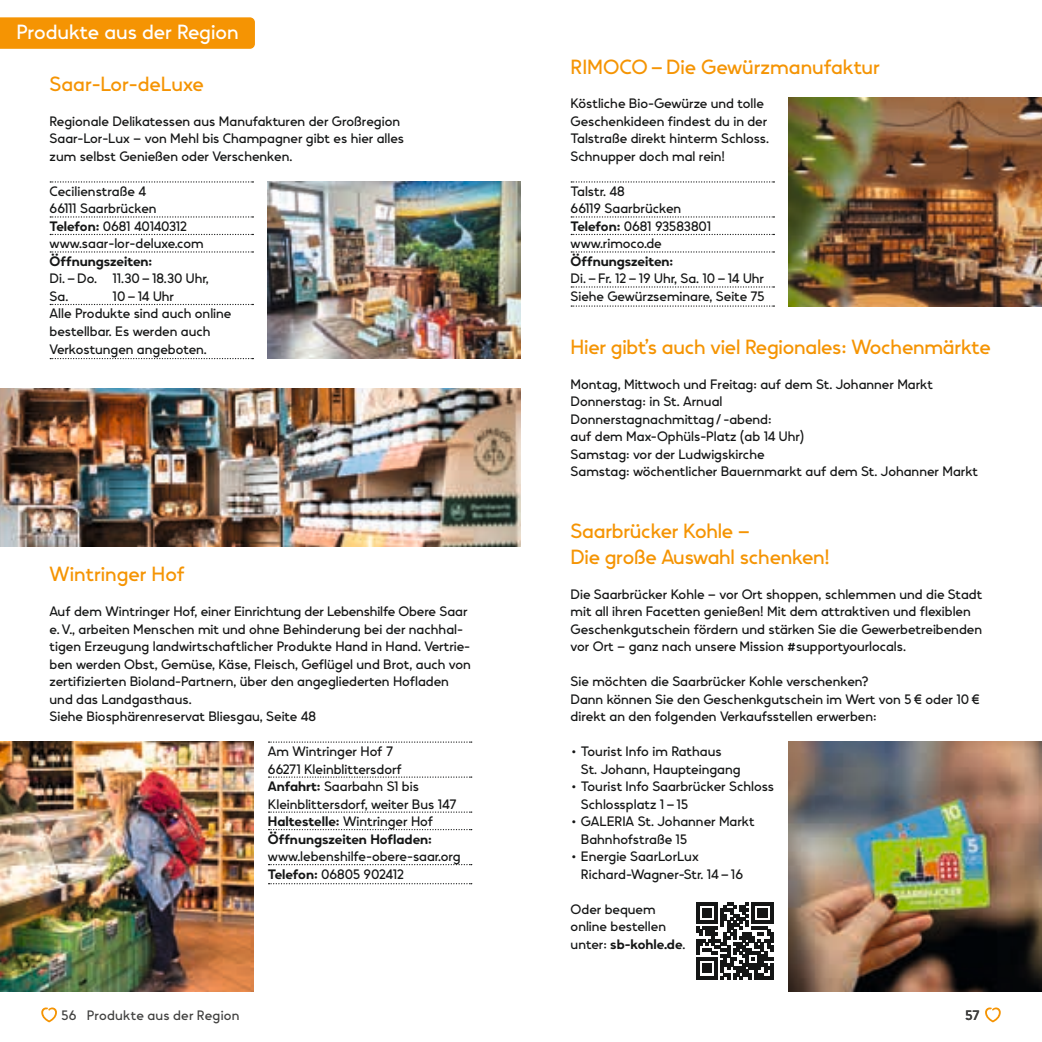
<style>
.page{position:relative;width:1042px;height:1042px;background:#fff}
.page>*{position:absolute;margin:0;border:0;box-sizing:border-box;transform-origin:0 0}
.t1{font:21px/25.2px "Vary";letter-spacing:-.01em;color:#f59403}
.t2{font:21px "Vary";color:#fff}
.t3{font:14px/17.5px "Vary";color:#151616}
.t4{font:700 14px "Vary";color:#151616}
.t5{font:14px "Vary";letter-spacing:.02em;color:#414140}
.t6{font:500 14px "Vary";color:#414140}
.s1{font-weight:700}
</style>
<div class="page">
<div style="left:0;top:17px;width:255px;height:32px;background:#f59403"></div>
<svg style="left:50px;top:181px;width:203px;height:2px"></svg>
<svg style="left:50px;top:216px;width:203px;height:2px"></svg>
<svg style="left:50px;top:234px;width:203px;height:1px"></svg>
<svg style="left:50px;top:251px;width:203px;height:2px"></svg>
<svg style="left:50px;top:304px;width:203px;height:1px"></svg>
<svg style="left:50px;top:358px;width:203px;height:1px"></svg>
<svg style="left:571px;top:181px;width:203px;height:2px"></svg>
<svg style="left:571px;top:216px;width:203px;height:2px"></svg>
<svg style="left:571px;top:234px;width:203px;height:1px"></svg>
<svg style="left:571px;top:251px;width:203px;height:2px"></svg>
<svg style="left:571px;top:286px;width:203px;height:2px"></svg>
<svg style="left:571px;top:305px;width:203px;height:2px"></svg>
<img style="left:789px;top:98px;width:253px;height:208px">
<img style="left:0;top:388px;width:521px;height:158px">
<img style="left:268px;top:181px;width:253px;height:177px">
<svg style="left:268px;top:741px;width:204px;height:2px"></svg>
<svg style="left:268px;top:776px;width:204px;height:2px"></svg>
<svg style="left:268px;top:811px;width:204px;height:2px"></svg>
<svg style="left:268px;top:829px;width:204px;height:1px"></svg>
<svg style="left:268px;top:864px;width:204px;height:1px"></svg>
<svg style="left:268px;top:883px;width:204px;height:1px"></svg>
<img style="left:0;top:742px;width:253px;height:249px">
<img style="left:789px;top:742px;width:253px;height:249px">
<svg style="left:696px;top:902px;width:77px;height:77px"></svg>
<svg style="left:985px;top:1007px;width:16px;height:15px"></svg>
<svg style="left:41px;top:1007px;width:16px;height:15px"></svg>
<h1 class="t2" style="left:16px;top:15px;width:224px">Produkte aus der Region</h1>
<h1 class="t1" style="left:50px;top:69px;width:156px">Saar-Lor-deLuxe</h1>
<p class="t3" style="left:50px;top:111px;width:356px">Regionale Delikatessen aus Manufakturen der Großregion<br>Saar-Lor-Lux – von Mehl bis Champagner gibt es hier alles zum selbst Genießen oder Verschenken.</p>
<p class="t3" style="left:50px;top:181px;width:155px">Cecilienstraße 4<br>66111 Saarbrücken<br><span class="s1">Telefon:</span> 0681 40140312 www.saar-lor-deluxe.com</p>
<p class="t4" style="left:50px;top:249px;width:104px">Öffnungszeiten:</p>
<p class="t3" style="left:50px;top:269px;width:161px">Di. – Do. 11.30 – 18.30 Uhr,<br>Sa.</p>
<p class="t3" style="left:50px;top:286px;width:183px;text-indent:63px">10 – 14 Uhr<br>Alle Produkte sind auch online bestellbar. Es werden auch<br>Verkostungen angeboten.</p>
<h1 class="t1" style="left:50px;top:559px;width:137px">Wintringer Hof</h1>
<p class="t3" style="left:50px;top:601px;width:423px">Auf dem Wintringer Hof, einer Einrichtung der Lebenshilfe Obere Saar e. V., arbeiten Menschen mit und ohne Behinderung bei der nachhal&shy;tigen Erzeugung landwirtschaftlicher Produkte Hand in Hand. Vertrie&shy;ben werden Obst, Gemüse, Käse, Fleisch, Geflügel und Brot, auch von zertifizierten Bioland-Partnern, über den angegliederten Hofladen und das Landgasthaus.<br>Siehe Biosphärenreservat Bliesgau, Seite 48</p>
<p class="t3" style="left:268px;top:741px;width:190px">Am Wintringer Hof 7<br>66271 Kleinblittersdorf<br><span class="s1">Anfahrt:</span> Saarbahn S1 bis<br>Kleinblittersdorf, weiter Bus 147<br><span class="s1">Haltestelle:</span> Wintringer Hof<br><span class="s1">Öffnungszeiten Hofladen:</span></p>
<p class="t3" style="left:268px;top:846px;width:194px">www.lebenshilfe-obere-saar.org<br><span class="s1">Telefon:</span> 06805 902412</p>
<h1 class="t1" style="left:570px;top:52px;width:311px">RIMOCO – Die Gewürzmanufaktur</h1>
<p class="t3" style="left:570px;top:94px;width:200px">Köstliche Bio-Gewürze und tolle<br>Geschenkideen findest du in der<br>Talstraße direkt hinterm Schloss.<br>Schnupper doch mal rein!</p>
<p class="t3" style="left:570px;top:181px;width:142px">Talstr. 48<br>66119 Saarbrücken<br><span class="s1">Telefon:</span> 0681 93583801 www.rimoco.de</p>
<p class="t4" style="left:570px;top:249px;width:104px">Öffnungszeiten:</p>
<p class="t3" style="left:570px;top:269px;width:196px">Di. – Fr. 12 – 19 Uhr, Sa. 10 – 14 Uhr<br>Siehe Gewürzseminare, Seite 75</p>
<h1 class="t1" style="left:570px;top:332px;width:421px">Hier gibt’s auch viel Regionales: Wochenmärkte</h1>
<p class="t3" style="left:570px;top:374px;width:409px">Montag, Mittwoch und Freitag: auf dem St. Johanner Markt Donnerstag: in St. Arnual<br>Donnerstagnachmittag / -abend:<br>auf dem Max-Ophüls-Platz (ab 14 Uhr)<br>Samstag: vor der Ludwigskirche<br>Samstag: wöchentlicher Bauernmarkt auf dem St. Johanner Markt</p>
<h1 class="t1" style="left:570px;top:517px;width:261px">Saarbrücker Kohle –<br>Die große Auswahl schenken!</h1>
<p class="t3" style="left:570px;top:584px;width:413px">Die Saarbrücker Kohle – vor Ort shoppen, schlemmen und die Stadt mit all ihren Facetten genießen! Mit dem attraktiven und flexiblen Geschenkgutschein fördern und stärken Sie die Gewerbetreibenden vor Ort – ganz nach unsere Mission #supportyourlocals.</p>
<p class="t3" style="left:570px;top:671px;width:411px">Sie möchten die Saarbrücker Kohle verschenken?<br>Dann können Sie den Geschenkgutschein im Wert von 5 € oder 10 € direkt an den folgenden Verkaufsstellen erwerben:</p>
<p class="t3" style="left:581px;top:741px;width:161px;text-indent:-10px">• Tourist Info im Rathaus<br>St. Johann, Haupteingang</p>
<p class="t3" style="left:581px;top:776px;width:195px;text-indent:-10px">• Tourist Info Saarbrücker Schloss<br>Schlossplatz 1 – 15</p>
<p class="t3" style="left:581px;top:811px;width:175px;text-indent:-10px">• GALERIA St. Johanner Markt<br>Bahnhofstraße 15</p>
<p class="t3" style="left:581px;top:846px;width:164px;text-indent:-10px">• Energie SaarLorLux<br>Richard-Wagner-Str. 14 – 16</p>
<p class="t3" style="left:570px;top:899px;width:116px">Oder bequem online bestellen unter: <span class="s1">sb-kohle.de</span>.</p>
<p class="t5" style="left:61px;top:1004px;width:180px">56 Produkte aus der Region</p>
<p class="t6" style="left:965px;top:1003px;width:16px">57</p>
</div>
